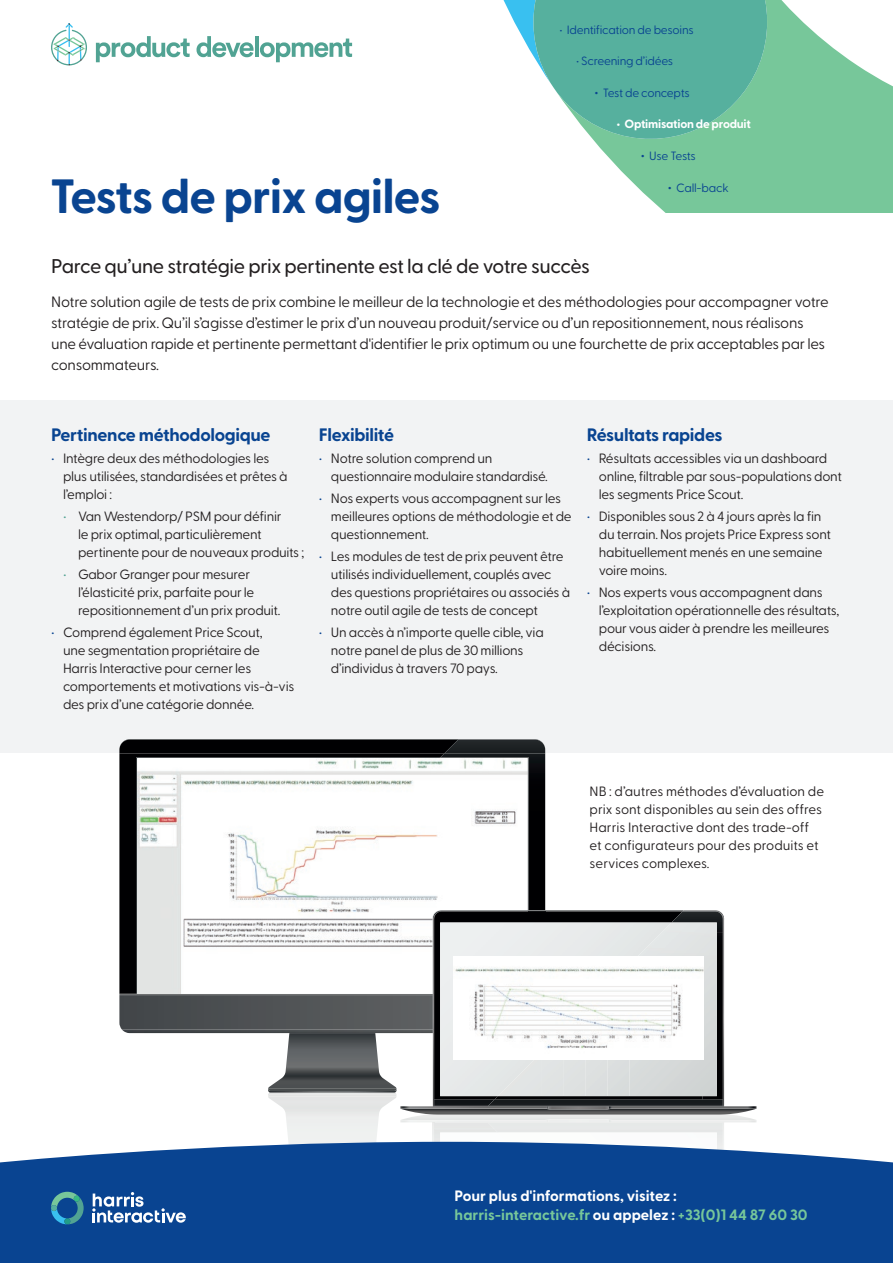
<style>
.page{position:relative;width:893px;height:1263px;background:#fff}
.page>*{position:absolute;margin:0;border:0;box-sizing:border-box;transform-origin:0 0}
.t1{font:700 48px "Greycliff CF";letter-spacing:-.02em;color:#094491}
.t2{font:500 19.8px "Greycliff CF";letter-spacing:-.02em;color:#231f20}
.t3{font:700 18px "Greycliff CF";letter-spacing:-.02em;color:#094491}
.t4{font:15px/21px "Greycliff CF";letter-spacing:-.02em;color:#231f20}
.t5{font:700 15px/19.5px "Greycliff CF";color:#fff}
.t6{font:13.5px/18px "Greycliff CF";letter-spacing:-.02em;color:#231f20}
.t7{font:13.5px/18px "Greycliff CF";color:#231f20}
.t8{font:12px "Greycliff CF";letter-spacing:-.02em;color:#094491}
.t9{font:700 12px "Greycliff CF";letter-spacing:-.02em;color:#fff}
.s1{font-size:18px}
.s2{color:#094491}
.s3{color:#52a292}
.s4{color:#77c79a}
</style>
<div class="page">
<div style="left:0;top:400px;width:893px;height:353px;background:#f2f3f4"></div>
<svg style="left:606px;top:62px;width:287px;height:151px;fill:#77c79a"></svg>
<svg style="left:503px;top:0;width:350px;height:155px"></svg>
<svg style="left:96px;top:36px;width:94px;height:26px"></svg>
<svg style="left:196px;top:36px;width:58px;height:21px"></svg>
<hr style="left:255px;top:36px;width:4px;height:21px;background:#51a393">
<svg style="left:260px;top:39px;width:92px;height:23px"></svg>
<svg style="left:51px;top:23px;width:36px;height:42px"></svg>
<svg style="left:433px;top:1122px;width:61px;height:20px"></svg>
<img style="left:723px;top:1129px;width:1px;height:13px">
<img style="left:268px;top:1033px;width:128px;height:59px">
<img style="left:268px;top:1089px;width:128px;height:2px">
<svg style="left:119px;top:753px;width:322px;height:241px"></svg>
<svg style="left:122px;top:758px;width:312px;height:272px"></svg>
<img style="left:119px;top:995px;width:314px;height:35px">
<img style="left:122px;top:1030px;width:311px;height:3px">
<svg style="left:119px;top:994px;width:314px;height:1px"></svg>
<svg style="left:119px;top:739px;width:339px;height:14px"></svg>
<img style="left:458px;top:739px;width:81px;height:1px">
<img style="left:441px;top:753px;width:104px;height:157px">
<img style="left:444px;top:740px;width:101px;height:13px">
<img style="left:405px;top:1110px;width:315px;height:4px">
<img style="left:400px;top:1106px;width:356px;height:4px">
<img style="left:528px;top:910px;width:156px;height:1px">
<svg style="left:434px;top:911px;width:237px;height:188px"></svg>
<svg style="left:433px;top:1099px;width:55px;height:8px"></svg>
<div style="left:440px;top:922px;width:189px;height:174px;background:#e8eaeb"></div>
<img style="left:684px;top:910px;width:35px;height:1px">
<img style="left:723px;top:920px;width:1px;height:179px">
<img style="left:488px;top:1099px;width:236px;height:8px">
<img style="left:671px;top:911px;width:52px;height:21px">
<img style="left:702px;top:932px;width:21px;height:167px">
<img style="left:494px;top:1096px;width:208px;height:3px">
<img style="left:629px;top:922px;width:88px;height:174px">
<img style="left:608px;top:1059px;width:21px;height:37px">
<img style="left:586px;top:1059px;width:22px;height:37px">
<img style="left:564px;top:1059px;width:22px;height:37px">
<img style="left:542px;top:1059px;width:22px;height:37px">
<img style="left:520px;top:1059px;width:22px;height:37px">
<img style="left:498px;top:1074px;width:22px;height:22px">
<img style="left:137px;top:758px;width:391px;height:236px">
<img style="left:454px;top:956px;width:250px;height:103px">
<div style="left:0;top:1142px;width:893px;height:121px;background:#094491"></div>
<svg style="left:92px;top:1192px;width:94px;height:31px"></svg>
<svg style="left:51px;top:1192px;width:33px;height:32px"></svg>
<h1 class="t1" style="left:50px;top:167px;width:392px">Tests de prix agiles</h1>
<p class="t8" style="left:560px;top:23px;width:136px">• Identification de besoins</p>
<p class="t8" style="left:576px;top:54px;width:99px">• Screening d’idées</p>
<p class="t8" style="left:594px;top:86px;width:97px"><span class="s1">•</span> Test de concepts</p>
<p class="t9" style="left:617px;top:117px;width:136px">• Optimisation de produit</p>
<p class="t8" style="left:641px;top:149px;width:57px"><span class="s1">•</span> Use Tests</p>
<p class="t8" style="left:668px;top:180px;width:63px"><span class="s1">•</span> Call-back</p>
<h2 class="t2" style="left:51px;top:254px;width:540px">Parce qu’une stratégie prix pertinente est la clé de votre succès</h2>
<p class="t4" style="left:51px;top:291px;width:779px">Notre solution agile de tests de prix combine le meilleur de la technologie et des méthodologies pour accompagner votre stratégie de prix. Qu’il s’agisse d’estimer le prix d’un nouveau produit/service ou d’un repositionnement, nous réalisons une évaluation rapide et pertinente permettant d'identifier le prix optimum ou une fourchette de prix acceptables par les consommateurs.</p>
<h3 class="t3" style="left:51px;top:423px;width:221px">Pertinence méthodologique</h3>
<p class="t6" style="left:63px;top:449px;width:226px;text-indent:-12px"><span class="s2">•</span> Intègre deux des méthodologies les plus utilisées, standardisées et prêtes à l’emploi :</p>
<p class="t6" style="left:78px;top:507px;width:228px;text-indent:-15px"><span class="s3">•</span> Van Westendorp/ PSM pour définir<br>le prix optimal, particulièrement pertinente pour de nouveaux produits ;</p>
<p class="t6" style="left:78px;top:566px;width:204px;text-indent:-15px"><span class="s3">•</span> Gabor Granger pour mesurer l’élasticité prix, parfaite pour le repositionnement d’un prix produit.</p>
<p class="t6" style="left:63px;top:624px;width:233px;text-indent:-12px"><span class="s2">•</span> Comprend également Price Scout,<br>une segmentation propriétaire de Harris Interactive pour cerner les comportements et motivations vis-à-vis des prix d’une catégorie donnée.</p>
<h3 class="t3" style="left:319px;top:423px;width:77px">Flexibilité</h3>
<p class="t6" style="left:331px;top:449px;width:218px;text-indent:-12px"><span class="s2">•</span> Notre solution comprend un questionnaire modulaire standardisé.</p>
<p class="t6" style="left:331px;top:489px;width:242px;text-indent:-12px"><span class="s2">•</span> Nos experts vous accompagnent sur les meilleures options de méthodologie et de questionnement.</p>
<p class="t6" style="left:331px;top:548px;width:241px;text-indent:-12px"><span class="s2">•</span> Les modules de test de prix peuvent être utilisés individuellement, couplés avec des questions propriétaires ou associés à notre outil agile de tests de concept</p>
<p class="t6" style="left:331px;top:624px;width:214px;text-indent:-12px"><span class="s2">•</span> Un accès à n’importe quelle cible, via notre panel de plus de 30 millions d’individus à travers 70 pays.</p>
<h3 class="t3" style="left:587px;top:423px;width:137px">Résultats rapides</h3>
<p class="t6" style="left:599px;top:449px;width:245px;text-indent:-12px"><span class="s2">•</span> Résultats accessibles via un dashboard online, filtrable par sous-populations dont les segments Price Scout.</p>
<p class="t6" style="left:599px;top:507px;width:234px;text-indent:-12px"><span class="s2">•</span> Disponibles sous 2 à 4 jours après la fin du terrain. Nos projets Price Express sont habituellement menés en une semaine voire moins.</p>
<p class="t6" style="left:599px;top:584px;width:242px;text-indent:-12px"><span class="s2">•</span> Nos experts vous accompagnent dans l’exploitation opérationnelle des résultats, pour vous aider à prendre les meilleures décisions.</p>
<p class="t7" style="left:590px;top:782px;width:236px">NB : d’autres méthodes d’évaluation de prix sont disponibles au sein des offres Harris Interactive dont des trade-off et configurateurs pour des produits et services complexes.</p>
<p class="t5" style="left:455px;top:1186px;width:354px">Pour plus d'informations, visitez : <span class="s4">harris-interactive.fr</span> ou appelez : <span class="s4">+33(0)1 44 87 60 30</span></p>
</div>
